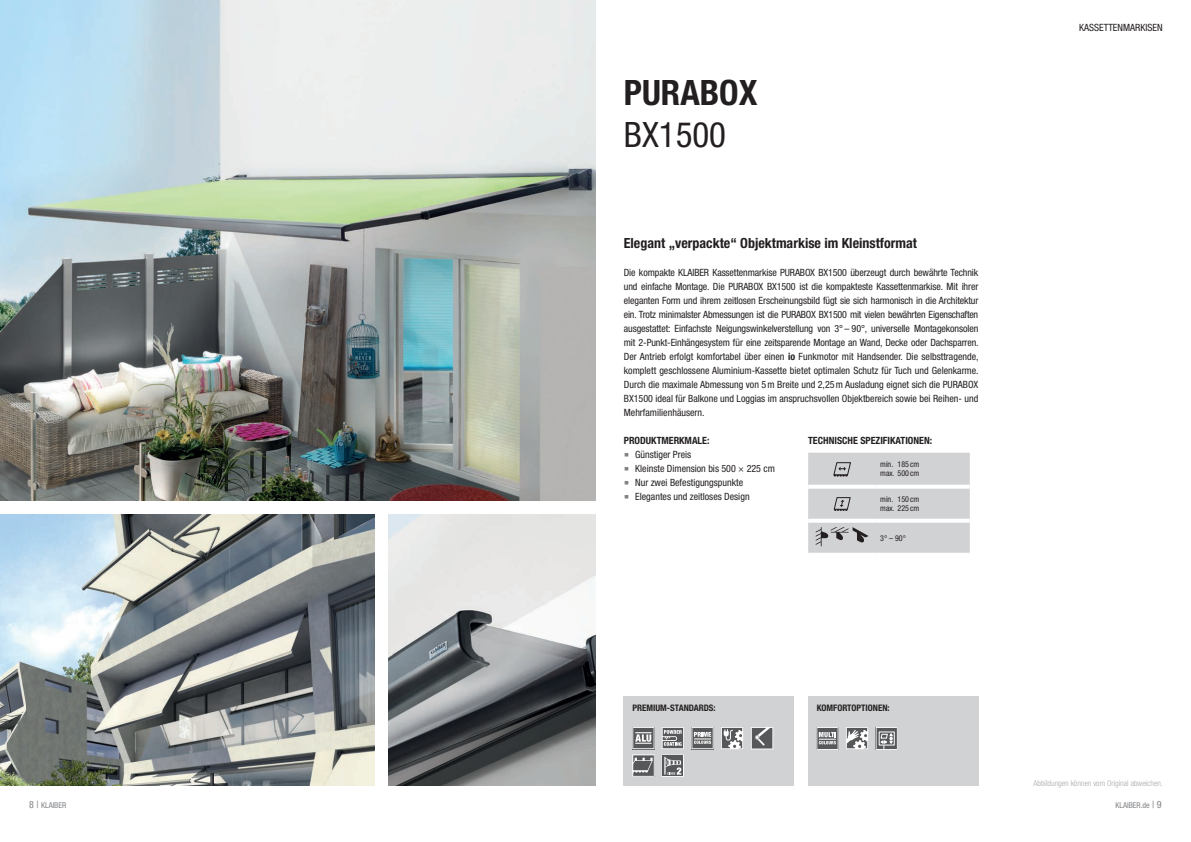
<style>
.page{position:relative;width:1191px;height:842px;background:#fff}
.page>*{position:absolute;margin:0;border:0;box-sizing:border-box;transform-origin:0 0}
.t1{font:700 condensed 35px "Helvetica Neue LT Std";color:#231f20}
.t2{font:condensed 35px "Helvetica Neue LT Std";color:#231f20}
.t3{font:700 condensed 14px "Helvetica Neue LT Std";color:#231f20}
.t4{font:condensed 10px/14px "Helvetica Neue LT Std";color:#231f20;text-align:justify}
.t5{font:700 condensed 10px "Helvetica Neue LT Std";color:#231f20}
.t6{font:700 condensed 9px "Helvetica Neue LT Std";color:#231f20}
.t7{font:condensed 8px/9px "Helvetica Neue LT Std";color:#231f20}
.t8{font:300 condensed 8px "Helvetica Neue LT Std";color:#a8a9ad}
.t9{font:condensed 8px "Helvetica Neue LT Std";color:#808285}
.s1{font-weight:700}
.s2{font-family:"Verdana";font-stretch:normal;font-size:16px;color:#808285}
.s3{font-size:10px}
</style>
<div class="page">
<div style="left:624px;top:696px;width:170px;height:89px;background:#d1d2d4"></div>
<img style="left:0;top:0;width:595px;height:500px">
<img style="left:0;top:514px;width:374px;height:271px">
<img style="left:388px;top:514px;width:207px;height:271px">
<div style="left:808px;top:696px;width:170px;height:89px;background:#d1d2d4"></div>
<svg style="left:721px;top:727px;width:22px;height:22px"></svg>
<svg style="left:662px;top:727px;width:22px;height:22px"></svg>
<svg style="left:691px;top:727px;width:22px;height:22px"></svg>
<svg style="left:632px;top:727px;width:22px;height:50px"></svg>
<svg style="left:662px;top:755px;width:22px;height:22px"></svg>
<svg style="left:751px;top:727px;width:22px;height:22px"></svg>
<svg style="left:816px;top:727px;width:22px;height:23px"></svg>
<svg style="left:846px;top:727px;width:22px;height:22px"></svg>
<svg style="left:875px;top:727px;width:22px;height:23px"></svg>
<svg style="left:808px;top:453px;width:161px;height:100px;background:#d0d1d3"></svg>
<h1 class="t1" style="left:624px;top:71px;width:135px">PURABOX</h1>
<h1 class="t2" style="left:624px;top:114px;width:104px">BX1500</h1>
<h2 class="t3" style="left:624px;top:235px;width:294px">Elegant „verpackte“ Objektmarkise im Kleinstformat</h2>
<p class="t4" style="left:624px;top:265px;width:356px">Die kompakte KLAIBER Kassettenmarkise PURABOX BX1500 überzeugt durch bewährte Technik und einfache Montage. Die PURABOX BX1500 ist die kompakteste Kassettenmarkise. Mit ihrer eleganten Form und ihrem zeitlosen Erscheinungsbild fügt sie sich harmonisch in die Architektur ein. Trotz minimalster Abmessungen ist die PURABOX BX1500 mit vielen bewährten Eigenschaften ausgestattet: Einfachste Neigungswinkelverstellung von 3°– 90°, universelle Montagekonsolen mit 2-Punkt-Einhängesystem für eine zeitsparende Montage an Wand, Decke oder Dachsparren.<br>Der Antrieb erfolgt komfortabel über einen <span class="s1">io</span> Funkmotor mit Handsender. Die selbsttragende, komplett geschlossene Aluminium-Kassette bietet optimalen Schutz für Tuch und Gelenkarme.<br>Durch die maximale Abmessung von 5m Breite und 2,25m Ausladung eignet sich die PURABOX BX1500 ideal für Balkone und Loggias im anspruchsvollen Objektbereich sowie bei Reihen- und Mehrfamilienhäusern.</p>
<p class="t5" style="left:624px;top:434px;width:87px">PRODUKTMERKMALE:</p>
<p class="t4" style="left:624px;top:447px;width:69px"><span class="s2">▪</span> Günstiger Preis</p>
<p class="t4" style="left:624px;top:461px;width:153px"><span class="s2">▪</span> Kleinste Dimension bis 500 × 225 cm</p>
<p class="t4" style="left:624px;top:475px;width:121px"><span class="s2">▪</span> Nur zwei Befestigungspunkte</p>
<p class="t4" style="left:624px;top:489px;width:127px"><span class="s2">▪</span> Elegantes und zeitloses Design</p>
<p class="t5" style="left:808px;top:434px;width:125px">TECHNISCHE SPEZIFIKATIONEN:</p>
<p class="t7" style="left:880px;top:460px;width:40px">min. 185 cm max. 500 cm</p>
<p class="t7" style="left:880px;top:495px;width:40px">min. 150 cm max. 225 cm</p>
<p class="t7" style="left:880px;top:533px;width:27px">3° – 90°</p>
<p class="t4" style="left:1079px;top:21px;width:85px">KASSETTENMARKISEN</p>
<p class="t6" style="left:632px;top:702px;width:85px">PREMIUM-STANDARDS:</p>
<p class="t6" style="left:816px;top:702px;width:74px">KOMFORTOPTIONEN:</p>
<p class="t8" style="left:1033px;top:778px;width:131px">Abbildungen können vom Original abweichen.</p>
<p class="t9" style="left:29px;top:801px;width:39px"><span class="s3">8 |</span> KLAIBER</p>
<p class="t9" style="left:1115px;top:801px;width:48px">KLAIBER.de <span class="s3">| 9</span></p>
</div>
